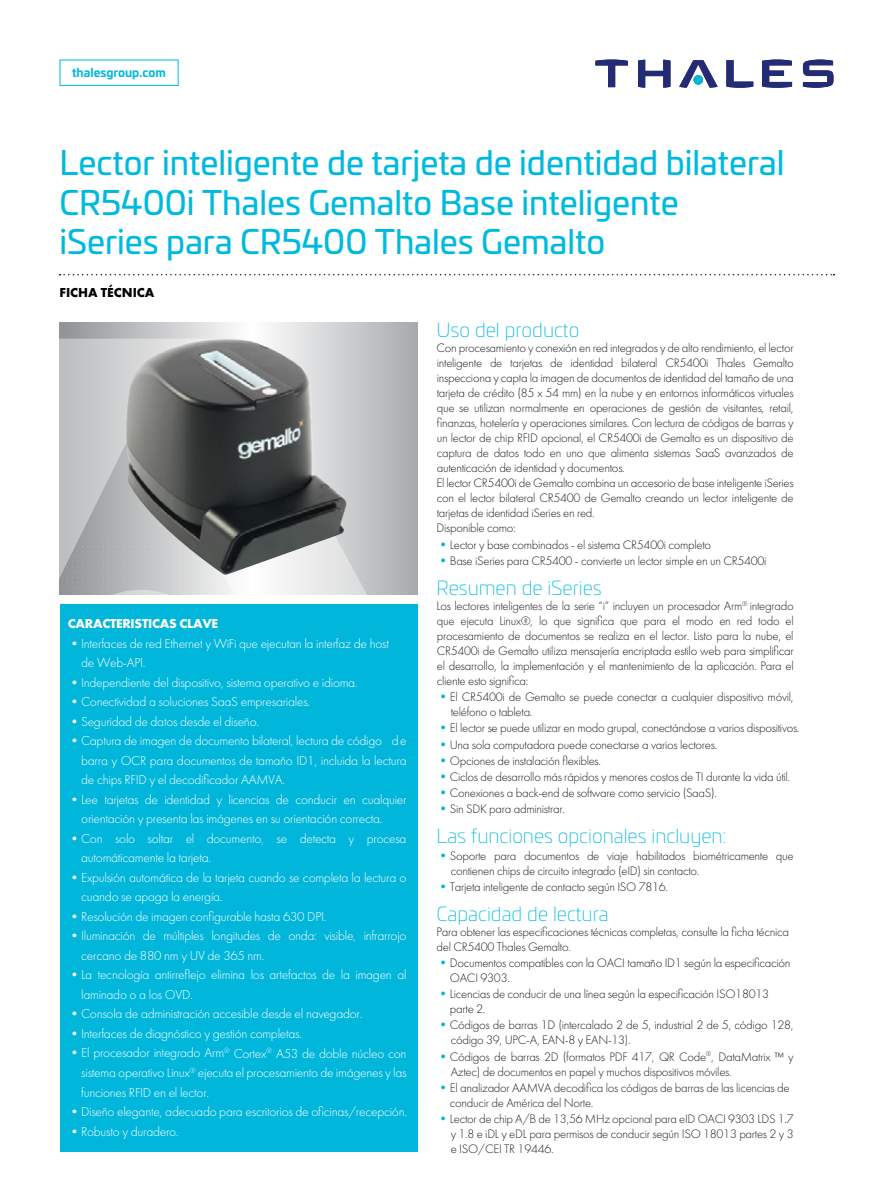
<style>
.page{position:relative;width:893px;height:1191px;background:#fff}
.page>*{position:absolute;margin:0;border:0;box-sizing:border-box;transform-origin:0 0}
.t1{font:33px/39.6px "Univia Pro";color:#00bade}
.t2{font:200 19.5px "Univia Pro";color:#00bade}
.t3{font:300 13.5px/19.5px "Futura PT";letter-spacing:-.02em;color:#fff}
.t4{font:700 13.5px "Futura PT";letter-spacing:-.02em;color:#fff}
.t5{font:700 13.5px "Futura PT";color:#000}
.t6{font:300 12.75px/15px "Futura PT";letter-spacing:-.025em;color:#231f20}
.t7{font:700 11.7px "Univia Pro";letter-spacing:.005em;color:#00bade}
.s1{font-size:13.5px;color:#00b4dc}
</style>
<div class="page">
<svg style="left:60px;top:323px;width:357px;height:16px"></svg>
<svg style="left:59px;top:339px;width:359px;height:280px;background:#c2c4c6"></svg>
<svg style="left:59px;top:541px;width:184px;height:78px"></svg>
<img style="left:124px;top:339px;width:224px;height:236px">
<div style="left:60px;top:604px;width:357px;height:547px;background:#00b6db"></div>
<svg style="left:803px;top:60px;width:30px;height:28px"></svg>
<svg style="left:762px;top:60px;width:30px;height:28px"></svg>
<svg style="left:726px;top:60px;width:27px;height:28px"></svg>
<svg style="left:679px;top:60px;width:39px;height:28px"></svg>
<div style="left:694px;top:75px;width:9px;height:10px;background:#00bade;border-radius:50%"></div>
<svg style="left:638px;top:60px;width:32px;height:28px"></svg>
<svg style="left:595px;top:60px;width:33px;height:27px"></svg>
<div style="left:60px;top:60px;width:119px;height:26px;border:1px solid #00bade"></div>
<svg style="left:60px;top:274px;width:774px;height:1px"></svg>
<p class="t7" style="left:72px;top:64px;width:95px">thalesgroup.com</p>
<h1 class="t1" style="left:60px;top:141px;width:726px">Lector inteligente de tarjeta de identidad bilateral<br>CR5400i Thales Gemalto Base inteligente iSeries para CR5400 Thales Gemalto</h1>
<p class="t5" style="left:60px;top:283px;width:96px">FICHA TÉCNICA</p>
<p class="t4" style="left:68px;top:615px;width:152px">CARACTERISTICAS CLAVE</p>
<p class="t3" style="left:81px;top:633px;width:309px;text-indent:-13px">•Interfaces de red Ethernet y WiFi que ejecutan la interfaz de host de Web-API.</p>
<p class="t3" style="left:68px;top:672px;width:291px">•Independiente del dispositivo, sistema operativo e idioma.</p>
<p class="t3" style="left:68px;top:692px;width:244px">•Conectividad a soluciones SaaS empresariales.</p>
<p class="t3" style="left:68px;top:711px;width:193px">•Seguridad de datos desde el diseño.</p>
<p class="t3" style="left:81px;top:731px;width:327px;text-align:justify;text-indent:-13px">•Captura de imagen de documento bilateral, lectura de código de barra y OCR para documentos de tamaño ID1, incluida la lectura de chips RFID y el decodificador AAMVA.</p>
<p class="t3" style="left:81px;top:789px;width:327px;text-indent:-13px">•Lee tarjetas de identidad y licencias de conducir en cualquier orientación y presenta las imágenes en su orientación correcta.</p>
<p class="t3" style="left:81px;top:828px;width:327px;text-indent:-13px">•Con solo soltar el documento, se detecta y procesa automáticamente la tarjeta.</p>
<p class="t3" style="left:81px;top:867px;width:327px;text-indent:-13px">•Expulsión automática de la tarjeta cuando se completa la lectura o cuando se apaga la energía.</p>
<p class="t3" style="left:68px;top:906px;width:260px">•Resolución de imagen configurable hasta 630 DPI.</p>
<p class="t3" style="left:81px;top:926px;width:327px;text-indent:-13px">•Iluminación de múltiples longitudes de onda: visible, infrarrojo cercano de 880 nm y UV de 365 nm.</p>
<p class="t3" style="left:81px;top:965px;width:327px;text-indent:-13px">•La tecnología antirreflejo elimina los artefactos de la imagen al laminado o a los OVD.</p>
<p class="t3" style="left:68px;top:1004px;width:296px">•Consola de administración accesible desde el navegador.</p>
<p class="t3" style="left:68px;top:1023px;width:236px">•Interfaces de diagnóstico y gestión completas.</p>
<p class="t3" style="left:81px;top:1043px;width:327px;text-align:justify;text-indent:-13px">•El procesador integrado Arm<sup>®</sup> Cortex<sup>®</sup> A53 de doble núcleo con sistema operativo Linux<sup>®</sup> ejecuta el procesamiento de imágenes y las funciones RFID en el lector.</p>
<p class="t3" style="left:68px;top:1101px;width:341px">•Diseño elegante, adecuado para escritorios de oficinas/recepción.</p>
<p class="t3" style="left:68px;top:1121px;width:112px">•Robusto y duradero.</p>
<h2 class="t2" style="left:436px;top:316px;width:144px">Uso del producto</h2>
<p class="t6" style="left:436px;top:341px;width:359px">Con procesamiento y conexión en red integrados y de alto rendimiento, el lector inteligente de tarjetas de identidad bilateral CR5400i Thales Gemalto inspecciona y capta la imagen de documentos de identidad del tamaño de una tarjeta de crédito (85 x 54 mm) en la nube y en entornos informáticos virtuales que se utilizan normalmente en operaciones de gestión de visitantes, retail, finanzas, hotelería y operaciones similares. Con lectura de códigos de barras y un lector de chip RFID opcional, el CR5400i de Gemalto es un dispositivo de captura de datos todo en uno que alimenta sistemas SaaS avanzados de autenticación de identidad y documentos.<br>El lector CR5400i de Gemalto combina un accesorio de base inteligente iSeries con el lector bilateral CR5400 de Gemalto creando un lector inteligente de tarjetas de identidad iSeries en red.<br>Disponible como:</p>
<p class="t6" style="left:436px;top:537px;width:276px"><span class="s1">•</span>Lector y base combinados - el sistema CR5400i completo</p>
<p class="t6" style="left:436px;top:553px;width:332px"><span class="s1">•</span>Base iSeries para CR5400 - convierte un lector simple en un CR5400i</p>
<h2 class="t2" style="left:436px;top:574px;width:167px">Resumen de iSeries</h2>
<p class="t6" style="left:436px;top:598px;width:359px;text-align:justify">Los lectores inteligentes de la serie “i” incluyen un procesador Arm<sup>®</sup> integrado que ejecuta Linux®, lo que significa que para el modo en red todo el procesamiento de documentos se realiza en el lector. Listo para la nube, el CR5400i de Gemalto utiliza mensajería encriptada estilo web para simplificar el desarrollo, la implementación y el mantenimiento de la aplicación. Para el cliente esto significa:</p>
<p class="t6" style="left:451px;top:689px;width:344px;text-indent:-14px"><span class="s1">•</span>El CR5400i de Gemalto se puede conectar a cualquier dispositivo móvil, teléfono o tableta.</p>
<p class="t6" style="left:436px;top:720px;width:365px"><span class="s1">•</span>El lector se puede utilizar en modo grupal, conectándose a varios dispositivos.</p>
<p class="t6" style="left:436px;top:737px;width:282px"><span class="s1">•</span>Una sola computadora puede conectarse a varios lectores.</p>
<p class="t6" style="left:436px;top:753px;width:166px"><span class="s1">•</span>Opciones de instalación flexibles.</p>
<p class="t6" style="left:436px;top:769px;width:355px"><span class="s1">•</span>Ciclos de desarrollo más rápidos y menores costos de TI durante la vida útil.</p>
<p class="t6" style="left:436px;top:785px;width:282px"><span class="s1">•</span>Conexiones a back-end de software como servicio (SaaS).</p>
<p class="t6" style="left:436px;top:801px;width:130px"><span class="s1">•</span>Sin SDK para administrar.</p>
<h2 class="t2" style="left:436px;top:822px;width:292px">Las funciones opcionales incluyen:</h2>
<p class="t6" style="left:451px;top:848px;width:344px;text-indent:-14px"><span class="s1">•</span>Soporte para documentos de viaje habilitados biométricamente que contienen chips de circuito integrado (eID) sin contacto.</p>
<p class="t6" style="left:436px;top:879px;width:233px"><span class="s1">•</span>Tarjeta inteligente de contacto según ISO 7816.</p>
<h2 class="t2" style="left:436px;top:900px;width:174px">Capacidad de lectura</h2>
<p class="t6" style="left:436px;top:924px;width:354px">Para obtener las especificaciones técnicas completas, consulte la ficha técnica del CR5400 Thales Gemalto.</p>
<p class="t6" style="left:450px;top:955px;width:342px;text-indent:-13px"><span class="s1">•</span>Documentos compatibles con la OACI tamaño ID1 según la especificación<br>OACI 9303.</p>
<p class="t6" style="left:450px;top:986px;width:321px;text-indent:-13px"><span class="s1">•</span>Licencias de conducir de una línea según la especificación ISO18013 parte 2.</p>
<p class="t6" style="left:451px;top:1017px;width:344px;text-indent:-14px"><span class="s1">•</span>Códigos de barras 1D (intercalado 2 de 5, industrial 2 de 5, código 128, código 39, UPC-A, EAN-8 y EAN-13).</p>
<p class="t6" style="left:451px;top:1049px;width:344px;text-indent:-14px"><span class="s1">•</span>Códigos de barras 2D (formatos PDF 417, QR Code<sup>®</sup>, DataMatrix ™ y<br>Aztec) de documentos en papel y muchos dispositivos móviles.</p>
<p class="t6" style="left:450px;top:1080px;width:341px;text-indent:-13px"><span class="s1">•</span>El analizador AAMVA decodifica los códigos de barras de las licencias de conducir de América del Norte.</p>
<p class="t6" style="left:451px;top:1111px;width:344px;text-align:justify;text-indent:-14px"><span class="s1">•</span>Lector de chip A/B de 13,56 MHz opcional para eID OACI 9303 LDS 1.7 y 1.8 e iDL y eDL para permisos de conducir según ISO 18013 partes 2 y 3 e ISO/CEI TR 19446.</p>
</div>
